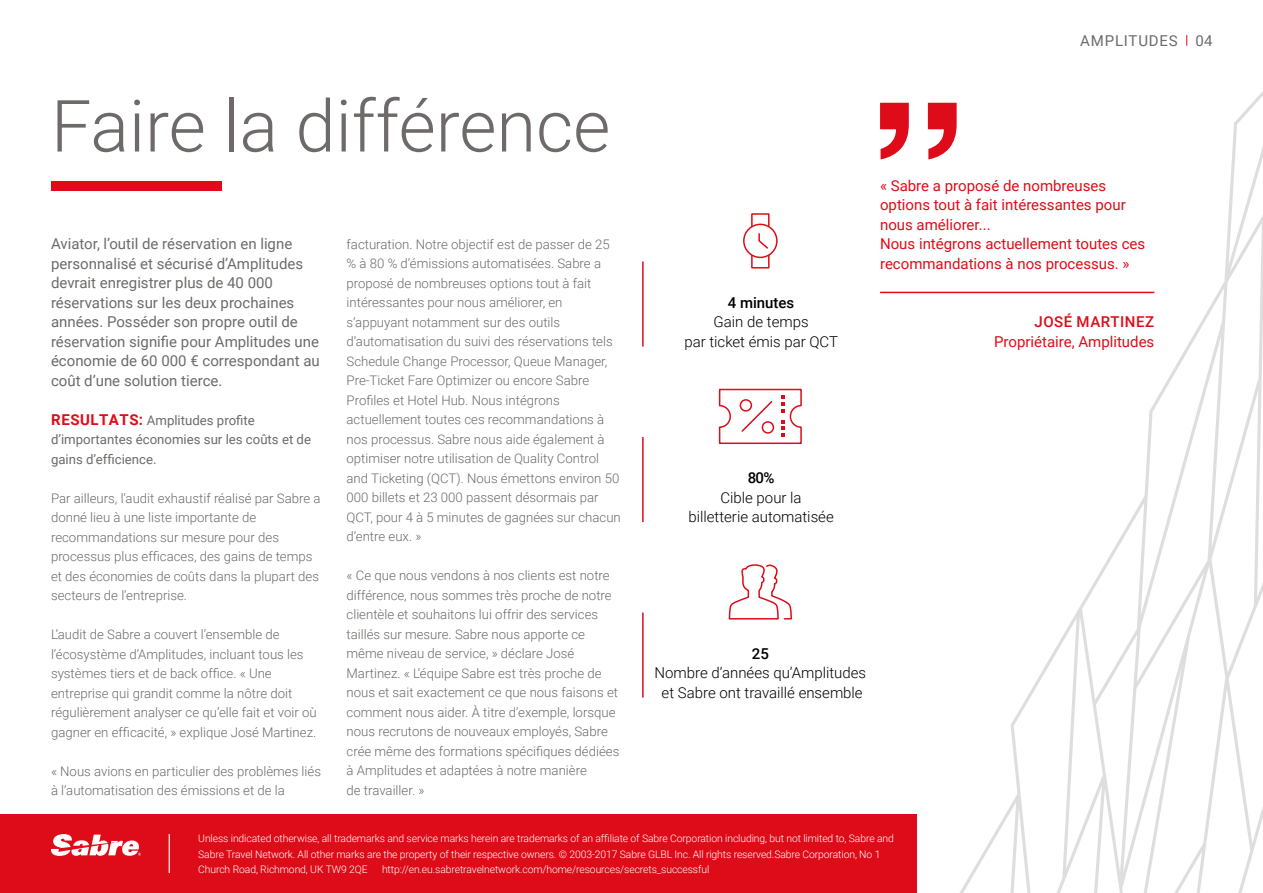
<style>
.page{position:relative;width:1263px;height:893px;background:#fff}
.page>*{position:absolute;margin:0;border:0;box-sizing:border-box;transform-origin:0 0}
.t1{font:300 72px "Roboto";color:#6e6a69}
.t2{font:15px/19.5px "Roboto";color:#6e6a69}
.t3{font:15px/19.5px "Roboto";color:#de0c18}
.t4{font:300 15px/19.5px "Roboto";color:#000;text-align:center}
.t5{font:500 15px "Roboto";color:#000}
.t6{font:500 15px "Roboto";letter-spacing:.035em;color:#de0c18}
.t7{font:15px "Roboto";letter-spacing:.055em;color:#6e6a69}
.t8{font:300 13.2px/19.5px "Roboto";color:#6e6a69}
.t9{font:13.2px/19.5px "Roboto";color:#6e6a69}
.t10{font:300 10.35px/15.6px "Roboto";letter-spacing:-.01em;color:#fff}
.s1{font-weight:700;font-size:15px;color:#de0c18}
</style>
<div class="page">
<div style="left:0;top:814px;width:916px;height:79px;background:#de0c18"></div>
<hr style="left:169px;top:834px;width:1px;height:39px;background:#fff">
<svg style="left:51px;top:834px;width:90px;height:22px"></svg>
<svg style="left:959px;top:91px;width:304px;height:802px"></svg>
<div style="left:51px;top:181px;width:170px;height:9px;background:#de0c18"></div>
<svg style="left:880px;top:103px;width:77px;height:56px"></svg>
<hr style="left:880px;top:292px;width:274px;height:1px;background:#de0c18">
<hr style="left:642px;top:261px;width:2px;height:85px;background:#de0c18">
<hr style="left:642px;top:437px;width:2px;height:85px;background:#de0c18">
<hr style="left:642px;top:612px;width:2px;height:85px;background:#de0c18">
<svg style="left:743px;top:213px;width:35px;height:56px"></svg>
<svg style="left:718px;top:388px;width:84px;height:57px"></svg>
<svg style="left:728px;top:564px;width:64px;height:56px"></svg>
<h1 class="t1" style="left:51px;top:75px;width:561px">Faire la différence</h1>
<p class="t2" style="left:51px;top:233px;width:270px">Aviator, l’outil de réservation en ligne personnalisé et sécurisé d’Amplitudes devrait enregistrer plus de 40 000 réservations sur les deux prochaines années. Posséder son propre outil de réservation signifie pour Amplitudes une économie de 60 000 € correspondant au coût d’une solution tierce.</p>
<p class="t9" style="left:51px;top:410px;width:262px"><span class="s1">RESULTATS:</span> Amplitudes profite d’importantes économies sur les coûts et de gains d’efficience.</p>
<p class="t8" style="left:51px;top:488px;width:271px">Par ailleurs, l’audit exhaustif réalisé par Sabre a donné lieu à une liste importante de recommandations sur mesure pour des processus plus efficaces, des gains de temps et des économies de coûts dans la plupart des secteurs de l’entreprise.</p>
<p class="t8" style="left:51px;top:624px;width:267px">L’audit de Sabre a couvert l’ensemble de l’écosystème d’Amplitudes, incluant tous les systèmes tiers et de back office. « Une entreprise qui grandit comme la nôtre doit régulièrement analyser ce qu’elle fait et voir où gagner en efficacité, » explique José Martinez.</p>
<p class="t8" style="left:51px;top:761px;width:271px">« Nous avions en particulier des problèmes liés à l’automatisation des émissions et de la</p>
<p class="t8" style="left:347px;top:234px;width:276px">facturation. Notre objectif est de passer de 25 % à 80 % d’émissions automatisées. Sabre a proposé de nombreuses options tout à fait intéressantes pour nous améliorer, en s’appuyant notamment sur des outils d’automatisation du suivi des réservations tels Schedule Change Processor, Queue Manager, Pre-Ticket Fare Optimizer ou encore Sabre Profiles et Hotel Hub. Nous intégrons actuellement toutes ces recommandations à nos processus. Sabre nous aide également à optimiser notre utilisation de Quality Control and Ticketing (QCT). Nous émettons environ 50<br>000 billets et 23 000 passent désormais par QCT, pour 4 à 5 minutes de gagnées sur chacun d’entre eux. »</p>
<p class="t8" style="left:347px;top:565px;width:274px">« Ce que nous vendons à nos clients est notre différence, nous sommes très proche de notre clientèle et souhaitons lui offrir des services taillés sur mesure. Sabre nous apporte ce même niveau de service, » déclare José Martinez. « L’équipe Sabre est très proche de nous et sait exactement ce que nous faisons et comment nous aider. À titre d’exemple, lorsque nous recrutons de nouveaux employés, Sabre crée même des formations spécifiques dédiées à Amplitudes et adaptées à notre manière<br>de travailler. »</p>
<p class="t7" style="left:1080px;top:30px;width:134px">AMPLITUDES 04</p>
<p class="t5" style="left:728px;top:292px;width:68px">4 minutes</p>
<p class="t4" style="left:684px;top:311px;width:155px">Gain de temps<br>par ticket émis par QCT</p>
<p class="t3" style="left:880px;top:175px;width:267px">« Sabre a proposé de nombreuses options tout à fait intéressantes pour nous améliorer...<br>Nous intégrons actuellement toutes ces recommandations à nos processus. »</p>
<p class="t6" style="left:1034px;top:311px;width:121px">JOSÉ MARTINEZ</p>
<p class="t3" style="left:994px;top:331px;width:162px">Propriétaire, Amplitudes</p>
<p class="t5" style="left:748px;top:467px;width:28px">80%</p>
<p class="t4" style="left:688px;top:487px;width:147px">Cible pour la<br>billetterie automatisée</p>
<p class="t5" style="left:752px;top:643px;width:19px">25</p>
<p class="t4" style="left:654px;top:662px;width:213px">Nombre d’années qu’Amplitudes et Sabre ont travaillé ensemble</p>
<p class="t10" style="left:198px;top:830px;width:697px">Unless indicated otherwise, all trademarks and service marks herein are trademarks of an affiliate of Sabre Corporation including, but not limited to, Sabre and<br>Sabre Travel Network. All other marks are the property of their respective owners. © 2003-2017 Sabre GLBL Inc. All rights reserved.Sabre Corporation, No 1<br>Church Road, Richmond, UK TW9 2QE</p>
<p class="t10" style="left:382px;top:861px;width:329px">http://en.eu.sabretravelnetwork.com/home/resources/secrets_successful</p>
</div>
